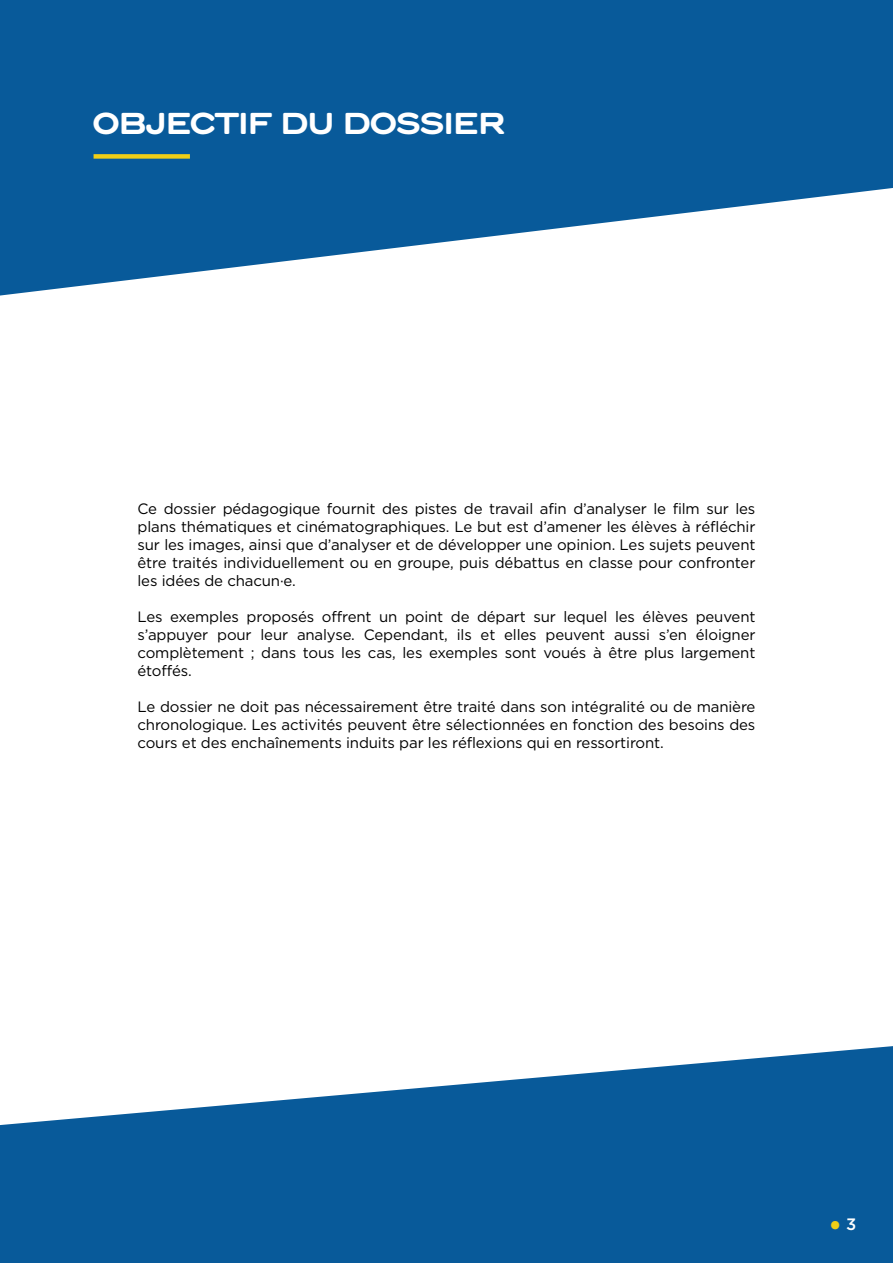
<style>
.page{position:relative;width:893px;height:1263px;background:#fff}
.page>*{position:absolute;margin:0;border:0;box-sizing:border-box;transform-origin:0 0}
.t1{font:31.5px "Minion Pro";color:#f0cf17}
.t2{font:700 28.5px "Trio Grotesk";letter-spacing:-.08em;color:#fff}
.t3{font:15px/18px "Gotham";letter-spacing:-.01em;color:#000;text-align:justify}
.s1{font-family:"Gotham";font-weight:500;font-size:16.5px;color:#fff}
</style>
<div class="page">
<svg style="left:0;top:1046px;width:893px;height:217px;fill:#085a9a"></svg>
<svg style="left:0;top:0;width:893px;height:296px;fill:#085a9a"></svg>
<div style="left:94px;top:154px;width:96px;height:5px;background:#f0cf17"></div>
<h2 class="t2" style="left:92px;top:104px;width:416px">OBJECTIF DU DOSSIER</h2>
<p class="t3" style="left:138px;top:499px;width:619px">Ce dossier pédagogique fournit des pistes de travail afin d’analyser le film sur les plans thématiques et cinématographiques. Le but est d’amener les élèves à réfléchir sur les images, ainsi que d’analyser et de développer une opinion. Les sujets peuvent être traités individuellement ou en groupe, puis débattus en classe pour confronter les idées de chacun·e.</p>
<p class="t3" style="left:138px;top:607px;width:619px">Les exemples proposés offrent un point de départ sur lequel les élèves peuvent s’appuyer pour leur analyse. Cependant, ils et elles peuvent aussi s’en éloigner complètement ; dans tous les cas, les exemples sont voués à être plus largement étoffés.</p>
<p class="t3" style="left:138px;top:697px;width:619px">Le dossier ne doit pas nécessairement être traité dans son intégralité ou de manière chronologique. Les activités peuvent être sélectionnées en fonction des besoins des cours et des enchaînements induits par les réflexions qui en ressortiront.</p>
<h1 class="t1" style="left:829px;top:1201px;width:29px">• <span class="s1">3</span></h1>
</div>
